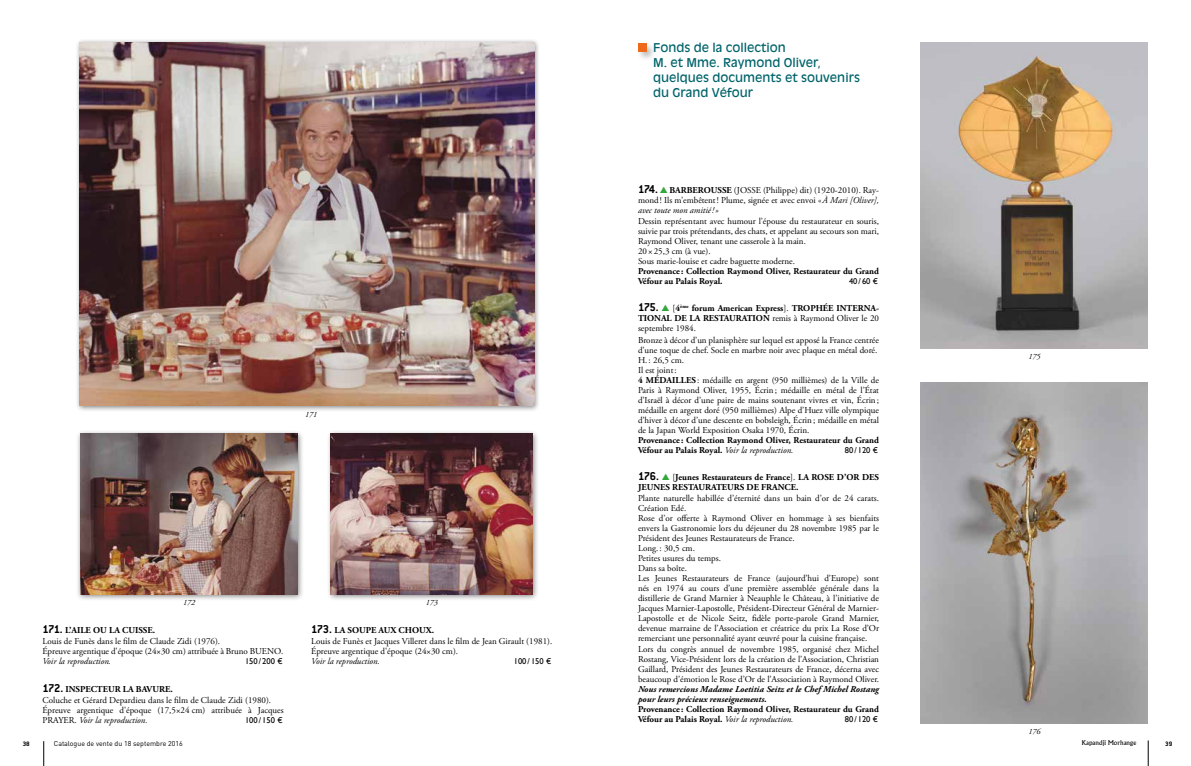
<style>
.page{position:relative;width:1191px;height:766px;background:#fff}
.page>*{position:absolute;margin:0;border:0;box-sizing:border-box;transform-origin:0 0}
.t1{font:12px/15px "Antique Olive";color:#00646b}
.t2{font:9px/10px "Adobe Garamond Pro";color:#000}
.t3{font:700 9px/10px "Adobe Garamond Pro";color:#000}
.t4{font:italic 700 9px/10px "Adobe Garamond Pro";color:#000}
.t5{font:italic 9px "Adobe Garamond Pro";color:#000}
.t6{font:8.5px "Gill Sans";color:#000}
.t7{font:italic 8px "Adobe Garamond Pro";color:#000}
.t8{font:7px "DIN";color:#000}
.t9{font:700 7px "Conduit ITC";color:#000}
.t10{font:6.5px "Albertus";color:#000}
.s1{font-family:"Conduit ITC";font-weight:700;font-size:12.5px}
.s2{font-weight:700}
.s3{font-style:italic}
.s4{color:#34a73a}
.s5{font-family:"Conduit ITC";font-size:12.5px}
.s6{font-weight:400}
.s7{font-weight:400;font-style:italic}
</style>
<div class="page">
<svg style="left:43px;top:741px;width:1px;height:24px"></svg>
<svg style="left:1148px;top:740px;width:1px;height:25px"></svg>
<img style="left:920px;top:383px;width:228px;height:340px">
<img style="left:920px;top:43px;width:228px;height:305px">
<div style="left:326px;top:429px;width:214px;height:172px;background:#000;opacity:.5"></div>
<img style="left:331px;top:434px;width:202px;height:160px">
<div style="left:76px;top:429px;width:228px;height:172px;background:#000;opacity:.5"></div>
<img style="left:81px;top:434px;width:216px;height:160px">
<div style="left:75px;top:38px;width:465px;height:374px;background:#000;opacity:.5"></div>
<img style="left:79px;top:43px;width:455px;height:363px">
<div style="left:636px;top:42px;width:20px;height:19px;background:#000;opacity:.27"></div>
<div style="left:638px;top:44px;width:8px;height:8px;background:#ee691a"></div>
<p class="t7" style="left:305px;top:409px;width:13px">171</p>
<p class="t7" style="left:183px;top:598px;width:13px">172</p>
<p class="t7" style="left:426px;top:598px;width:13px">173</p>
<p class="t2" style="left:43px;top:624px;width:179px;line-height:11.4px"><span class="s1">171.</span> <span class="s2">L’AILE OU LA CUISSE.<br></span>Louis de Funès dans le film de Claude Zidi (1976).</p>
<p class="t2" style="left:43px;top:646px;width:242px">Épreuve argentique d'époque (24×30 cm) attribuée à Bruno BUENO.</p>
<p class="t5" style="left:43px;top:656px;width:70px">Voir la reproduction.</p>
<p class="t6" style="left:245px;top:656px;width:39px">150/200 €</p>
<p class="t2" style="left:43px;top:683px;width:230px;line-height:11.4px"><span class="s1">172.</span> <span class="s2">INSPECTEUR LA BAVURE.<br></span>Coluche et Gérard Depardieu dans le film de Claude Zidi (1980).</p>
<p class="t2" style="left:43px;top:705px;width:242px">Épreuve argentique d'époque (17,5×24 cm) attribuée à Jacques<br>PRAYER. <span class="s3">Voir la reproduction.</span></p>
<p class="t6" style="left:245px;top:715px;width:39px">100/150 €</p>
<p class="t2" style="left:311px;top:624px;width:242px;line-height:11.4px"><span class="s1">173.</span> <span class="s2">LA SOUPE AUX CHOUX.<br></span>Louis de Funès et Jacques Villeret dans le film de Jean Girault (1981).</p>
<p class="t2" style="left:311px;top:646px;width:148px">Épreuve argentique d'époque (24×30 cm).</p>
<p class="t5" style="left:311px;top:656px;width:70px">Voir la reproduction.</p>
<p class="t6" style="left:514px;top:656px;width:39px">100/150 €</p>
<h1 class="t1" style="left:653px;top:40px;width:208px">Fonds de la collection<br>M. et Mme. Raymond Oliver, quelques documents et souvenirs du Grand Véfour</h1>
<p class="t2" style="left:638px;top:185px;width:242px;text-align:justify"><span class="s1">174.</span> <span class="s4">▲</span> <span class="s2">BARBEROUSSE</span> (JOSSE (Philippe) dit) (1920-2010). Ray&shy;mond! Ils m’embêtent! Plume, signée et avec envoi «<span class="s3">À Mari [Oliver], avec toute mon amitié! »</span></p>
<p class="t2" style="left:638px;top:216px;width:242px">Dessin représentant avec humour l’épouse du restaurateur en souris, suivie par trois prétendants, des chats, et appelant au secours son mari, Raymond Oliver, tenant une casserole à la main.<br>20×25,3 cm (à vue).<br>Sous marie-louise et cadre baguette moderne.</p>
<p class="t3" style="left:638px;top:266px;width:242px">Provenance : Collection Raymond Oliver, Restaurateur du Grand<br>Véfour au Palais Royal.</p>
<p class="t6" style="left:849px;top:276px;width:31px">40/60 €</p>
<p class="t3" style="left:638px;top:303px;width:242px;text-align:justify"><span class="s5">175.</span> <span class="s4">▲</span> <span class="s6">[</span>4<sup>ème</sup> forum American Express<span class="s6">].</span> TROPHÉE INTERNA-TIONAL DE LA RESTAURATION <span class="s6">remis à Raymond Oliver le 20 septembre 1984.</span></p>
<p class="t2" style="left:638px;top:335px;width:242px">Bronze à décor d’un planisphère sur lequel est apposé la France centrée d’une toque de chef. Socle en marbre noir avec plaque en métal doré.<br>H.: 26,5 cm.<br>Il est joint:<br><span class="s2">4 MÉDAILLES</span>: médaille en argent (950 millièmes) de la Ville de Paris à Raymond Oliver, 1955, Écrin; médaille en métal de l’État d’Israël à décor d’une paire de mains soutenant vivres et vin, Écrin; médaille en argent doré (950 millièmes) Alpe d’Huez ville olympique d’hiver à décor d’une descente en bobsleigh, Écrin; médaille en métal de la Japan World Exposition Osaka 1970, Écrin.</p>
<p class="t3" style="left:638px;top:435px;width:242px">Provenance : Collection Raymond Oliver, Restaurateur du Grand<br>Véfour au Palais Royal. <span class="s7">Voir la reproduction.</span></p>
<p class="t6" style="left:844px;top:445px;width:35px">80/120 €</p>
<p class="t3" style="left:638px;top:472px;width:242px"><span class="s5">176.</span> <span class="s4">▲</span> <span class="s6">[</span>Jeunes Restaurateurs de France<span class="s6">].</span> LA ROSE D’OR DES<br>JEUNES RESTAURATEURS DE FRANCE.</p>
<p class="t2" style="left:638px;top:493px;width:242px">Plante naturelle habillée d’éternité dans un bain d’or de 24 carats.<br>Création Edé.<br>Rose d’or offerte à Raymond Oliver en hommage à ses bienfaits envers la Gastronomie lors du déjeuner du 28 novembre 1985 par le Président des Jeunes Restaurateurs de France.<br>Long.: 30,5 cm.<br>Petites usures du temps.<br>Dans sa boîte.<br>Les Jeunes Restaurateurs de France (aujourd’hui d’Europe) sont nés en 1974 au cours d’une première assemblée générale dans la distillerie de Grand Marnier à Neauphle le Château, à l’initiative de Jacques Marnier-Lapostolle, Président-Directeur Général de Marnier-Lapostolle et de Nicole Seitz, fidèle porte-parole Grand Marnier, devenue marraine de l’Association et créatrice du prix La Rose d’Or remerciant une personnalité ayant œuvré pour la cuisine française.<br>Lors du congrès annuel de novembre 1985, organisé chez Michel Rostang, Vice-Président lors de la création de l’Association, Christian Gaillard, Président des Jeunes Restaurateurs de France, décerna avec beaucoup d’émotion le Rose d’Or de l’Association à Raymond Oliver.</p>
<p class="t4" style="left:638px;top:683px;width:242px">Nous remercions Madame Loetitia Seitz et le Chef Michel Rostang pour leurs précieux renseignements.</p>
<p class="t3" style="left:638px;top:703px;width:242px">Provenance : Collection Raymond Oliver, Restaurateur du Grand<br>Véfour au Palais Royal. <span class="s7">Voir la reproduction.</span></p>
<p class="t6" style="left:844px;top:713px;width:35px">80/120 €</p>
<p class="t7" style="left:1028px;top:351px;width:13px">175</p>
<p class="t7" style="left:1028px;top:726px;width:13px">176</p>
<p class="t9" style="left:23px;top:739px;width:9px">38</p>
<p class="t8" style="left:54px;top:739px;width:130px">Catalogue de vente du 18 septembre 2016</p>
<p class="t10" style="left:1081px;top:739px;width:56px">Kapandji Morhange</p>
<p class="t9" style="left:1165px;top:739px;width:9px">39</p>
</div>
